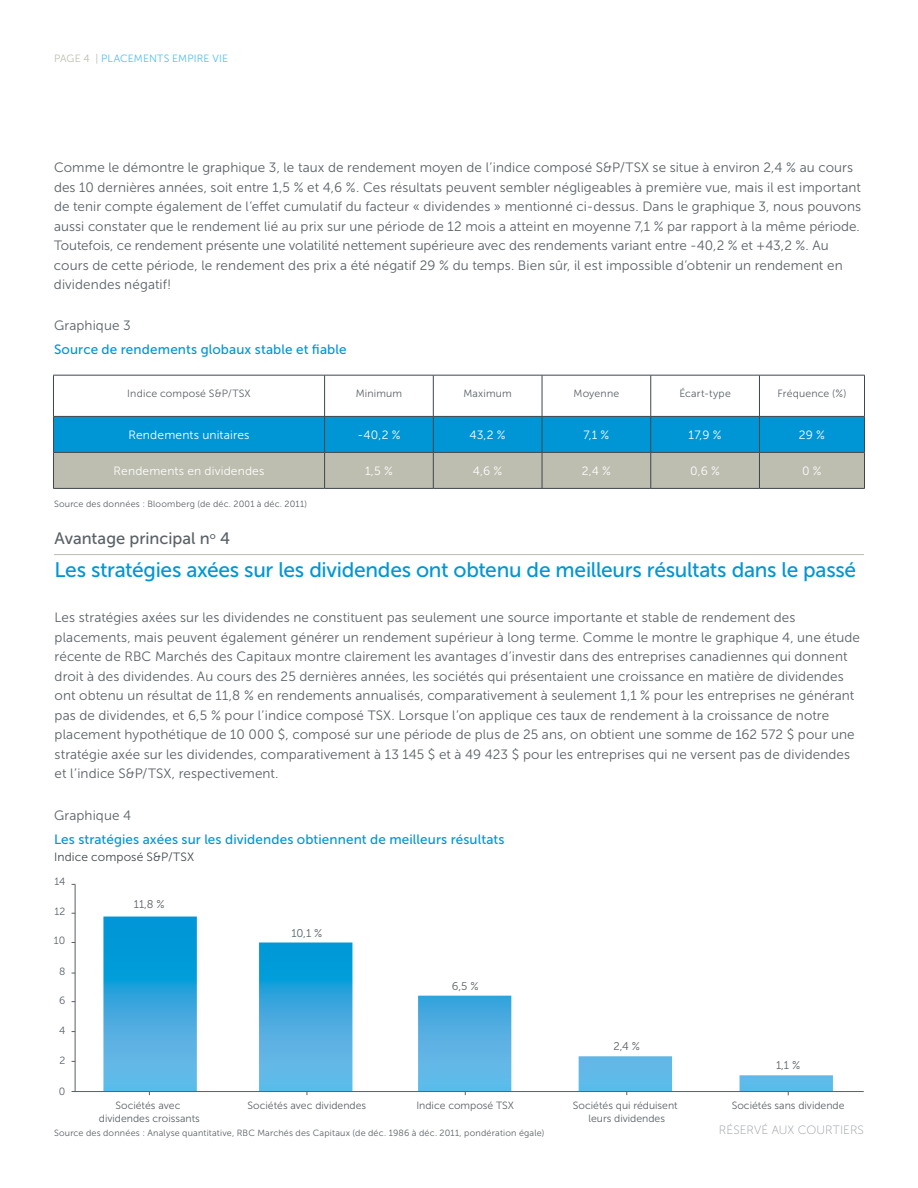
<style>
.page{position:relative;width:918px;height:1188px;background:#fff}
.page>*{position:absolute;margin:0;border:0;box-sizing:border-box;transform-origin:0 0}
.t1{font:21px "Museo Sans 500";letter-spacing:-.015em;color:#0096d6}
.t2{font:16.5px "Museo Sans 500";color:#5a6166}
.t3{font:13.5px/19.5px "Museo Sans 300";letter-spacing:.005em;color:#5a6166}
.t4{font:13.5px "Museo Sans 500";letter-spacing:.01em;color:#0096d6}
.t5{font:12px "Museo Sans 300";letter-spacing:.015em;color:#fff}
.t6{font:12px "Museo Sans 300";letter-spacing:.01em;color:#3f474c}
.t7{font:12px "Museo Sans 100";letter-spacing:.005em;color:#959ca1}
.t8{font:11.25px "Museo Sans 300";color:#5a6166}
.t9{font:10.5px/12.6px "Museo Sans 300";color:#5a6166;text-align:center}
.t10{font:10.5px "Museo Sans 300";letter-spacing:.02em;color:#54bceb}
.t11{font:10.5px "Museo Sans 300";letter-spacing:.02em;color:#5a6166}
.t12{font:9px "Museo Sans 300";letter-spacing:.025em;color:#5a6166}
.s1{color:#bdbdb0}
</style>
<div class="page">
<svg style="left:54px;top:417px;width:810px;height:71px;background:#5ea9c2"></svg>
<hr style="left:53px;top:375px;width:272px;height:1px;background:#3f474c">
<hr style="left:53px;top:375px;width:1px;height:41px;background:#3f474c">
<hr style="left:325px;top:375px;width:108px;height:1px;background:#3f474c">
<hr style="left:324px;top:375px;width:1px;height:41px;background:#3f474c">
<hr style="left:433px;top:375px;width:109px;height:1px;background:#3f474c">
<hr style="left:433px;top:375px;width:1px;height:41px;background:#3f474c">
<hr style="left:542px;top:375px;width:109px;height:1px;background:#3f474c">
<hr style="left:542px;top:375px;width:1px;height:41px;background:#3f474c">
<hr style="left:651px;top:375px;width:108px;height:1px;background:#3f474c">
<hr style="left:651px;top:375px;width:1px;height:41px;background:#3f474c">
<hr style="left:759px;top:375px;width:106px;height:1px;background:#3f474c">
<hr style="left:759px;top:375px;width:1px;height:41px;background:#3f474c">
<hr style="left:864px;top:375px;width:1px;height:41px;background:#3f474c">
<hr style="left:53px;top:416px;width:272px;height:1px;background:#3f474c">
<hr style="left:53px;top:417px;width:1px;height:35px;background:#3f474c">
<hr style="left:325px;top:416px;width:108px;height:1px;background:#3f474c">
<hr style="left:324px;top:417px;width:1px;height:35px;background:#3f474c">
<hr style="left:433px;top:416px;width:109px;height:1px;background:#3f474c">
<hr style="left:433px;top:417px;width:1px;height:35px;background:#3f474c">
<hr style="left:542px;top:416px;width:109px;height:1px;background:#3f474c">
<hr style="left:542px;top:417px;width:1px;height:35px;background:#3f474c">
<hr style="left:651px;top:416px;width:108px;height:1px;background:#3f474c">
<hr style="left:651px;top:417px;width:1px;height:35px;background:#3f474c">
<hr style="left:759px;top:416px;width:106px;height:1px;background:#3f474c">
<hr style="left:759px;top:417px;width:1px;height:35px;background:#3f474c">
<hr style="left:864px;top:417px;width:1px;height:35px;background:#3f474c">
<hr style="left:53px;top:452px;width:272px;height:1px;background:#3f474c">
<hr style="left:53px;top:453px;width:1px;height:35px;background:#3f474c">
<hr style="left:325px;top:452px;width:108px;height:1px;background:#3f474c">
<hr style="left:324px;top:453px;width:1px;height:35px;background:#3f474c">
<hr style="left:433px;top:452px;width:109px;height:1px;background:#3f474c">
<hr style="left:433px;top:453px;width:1px;height:35px;background:#3f474c">
<hr style="left:542px;top:452px;width:109px;height:1px;background:#3f474c">
<hr style="left:542px;top:453px;width:1px;height:35px;background:#3f474c">
<hr style="left:651px;top:452px;width:108px;height:1px;background:#3f474c">
<hr style="left:651px;top:453px;width:1px;height:35px;background:#3f474c">
<hr style="left:759px;top:452px;width:106px;height:1px;background:#3f474c">
<hr style="left:759px;top:453px;width:1px;height:35px;background:#3f474c">
<hr style="left:864px;top:453px;width:1px;height:35px;background:#3f474c">
<hr style="left:53px;top:488px;width:272px;height:1px;background:#3f474c">
<hr style="left:325px;top:488px;width:108px;height:1px;background:#3f474c">
<hr style="left:433px;top:488px;width:109px;height:1px;background:#3f474c">
<hr style="left:542px;top:488px;width:109px;height:1px;background:#3f474c">
<hr style="left:651px;top:488px;width:108px;height:1px;background:#3f474c">
<hr style="left:759px;top:488px;width:106px;height:1px;background:#3f474c">
<svg style="left:75px;top:884px;width:789px;height:208px"></svg>
<hr style="left:54px;top:554px;width:810px;height:1px;background:#bdbdb0">
<p class="t10" style="left:54px;top:53px;width:174px"><span class="s1">page 4 |</span> PLACEMENTS EMPIRE VIE</p>
<p class="t3" style="left:54px;top:158px;width:809px">Comme le démontre le graphique 3, le taux de rendement moyen de l’indice composé S&amp;P/TSX se situe à environ 2,4 % au cours des 10 dernières années, soit entre 1,5 % et 4,6 %. Ces résultats peuvent sembler négligeables à première vue, mais il est important de tenir compte également de l’effet cumulatif du facteur « dividendes » mentionné ci-dessus. Dans le graphique 3, nous pouvons aussi constater que le rendement lié au prix sur une période de 12 mois a atteint en moyenne 7,1 % par rapport à la même période.<br>Toutefois, ce rendement présente une volatilité nettement supérieure avec des rendements variant entre -40,2 % et +43,2 %. Au cours de cette période, le rendement des prix a été négatif 29 % du temps. Bien sûr, il est impossible d’obtenir un rendement en dividendes négatif!</p>
<p class="t3" style="left:54px;top:316px;width:78px">Graphique 3</p>
<p class="t4" style="left:54px;top:342px;width:294px">Source de rendements globaux stable et fiable</p>
<p class="t9" style="left:127px;top:387px;width:125px">Indice composé S&amp;P/TSX</p>
<p class="t9" style="left:356px;top:387px;width:48px">Minimum</p>
<p class="t9" style="left:463px;top:387px;width:50px">Maximum</p>
<p class="t9" style="left:574px;top:387px;width:47px">Moyenne</p>
<p class="t11" style="left:679px;top:387px;width:53px">Écart-type</p>
<p class="t9" style="left:778px;top:387px;width:70px">Fréquence (%)</p>
<p class="t5" style="left:129px;top:428px;width:122px">Rendements unitaires</p>
<p class="t5" style="left:357px;top:428px;width:45px">-40,2 %</p>
<p class="t5" style="left:470px;top:428px;width:38px">43,2 %</p>
<p class="t5" style="left:583px;top:428px;width:27px">7,1 %</p>
<p class="t5" style="left:689px;top:428px;width:34px">17,9 %</p>
<p class="t5" style="left:799px;top:428px;width:27px">29 %</p>
<p class="t5" style="left:114px;top:464px;width:152px">Rendements en dividendes</p>
<p class="t5" style="left:365px;top:464px;width:29px">1,5 %</p>
<p class="t5" style="left:473px;top:464px;width:31px">4,6 %</p>
<p class="t5" style="left:582px;top:464px;width:31px">2,4 %</p>
<p class="t5" style="left:690px;top:464px;width:31px">0,6 %</p>
<p class="t5" style="left:802px;top:464px;width:21px">0 %</p>
<p class="t12" style="left:54px;top:499px;width:255px">Source des données : Bloomberg (de déc. 2001 à déc. 2011)</p>
<p class="t2" style="left:55px;top:530px;width:177px">Avantage principal n<sup>o</sup> 4</p>
<h1 class="t1" style="left:55px;top:558px;width:803px">Les stratégies axées sur les dividendes ont obtenu de meilleurs résultats dans le passé</h1>
<p class="t3" style="left:55px;top:608px;width:807px">Les stratégies axées sur les dividendes ne constituent pas seulement une source importante et stable de rendement des placements, mais peuvent également générer un rendement supérieur à long terme. Comme le montre le graphique 4, une étude récente de RBC Marchés des Capitaux montre clairement les avantages d’investir dans des entreprises canadiennes qui donnent droit à des dividendes. Au cours des 25 dernières années, les sociétés qui présentaient une croissance en matière de dividendes ont obtenu un résultat de 11,8 % en rendements annualisés, comparativement à seulement 1,1 % pour les entreprises ne générant pas de dividendes, et 6,5 % pour l’indice composé TSX. Lorsque l’on applique ces taux de rendement à la croissance de notre placement hypothétique de 10 000 $, composé sur une période de plus de 25 ans, on obtient une somme de 162 572 $ pour une stratégie axée sur les dividendes, comparativement à 13 145 $ et à 49 423 $ pour les entreprises qui ne versent pas de dividendes et l’indice S&amp;P/TSX, respectivement.</p>
<p class="t3" style="left:54px;top:805px;width:79px">Graphique 4</p>
<p class="t4" style="left:54px;top:832px;width:452px">Les stratégies axées sur les dividendes obtiennent de meilleurs résultats</p>
<p class="t6" style="left:54px;top:850px;width:142px">Indice composé S&amp;P/TSX</p>
<p class="t9" style="left:54px;top:876px;width:12px">14</p>
<p class="t9" style="left:55px;top:905px;width:12px">12</p>
<p class="t9" style="left:54px;top:935px;width:13px">10</p>
<p class="t9" style="left:59px;top:965px;width:8px">8</p>
<p class="t9" style="left:59px;top:994px;width:8px">6</p>
<p class="t9" style="left:59px;top:1024px;width:8px">4</p>
<p class="t9" style="left:60px;top:1055px;width:7px">2</p>
<p class="t9" style="left:59px;top:1085px;width:8px">0</p>
<p class="t8" style="left:134px;top:898px;width:33px">11,8 %</p>
<p class="t8" style="left:291px;top:927px;width:33px">10,1 %</p>
<p class="t8" style="left:452px;top:980px;width:28px">6,5 %</p>
<p class="t8" style="left:614px;top:1040px;width:28px">2,4 %</p>
<p class="t8" style="left:776px;top:1059px;width:26px">1,1 %</p>
<p class="t9" style="left:99px;top:1099px;width:103px">Sociétés avec dividendes croissants</p>
<p class="t9" style="left:248px;top:1099px;width:120px">Sociétés avec dividendes</p>
<p class="t9" style="left:416px;top:1099px;width:99px">Indice composé TSX</p>
<p class="t9" style="left:573px;top:1099px;width:106px">Sociétés qui réduisent leurs dividendes</p>
<p class="t9" style="left:732px;top:1099px;width:114px">Sociétés sans dividende</p>
<p class="t12" style="left:54px;top:1128px;width:492px">Source des données : Analyse quantitative, RBC Marchés des Capitaux (de déc. 1986 à déc. 2011, pondération égale)</p>
<p class="t7" style="left:719px;top:1124px;width:147px">RÉSERVÉ AUX COURTIERS</p>
</div>
